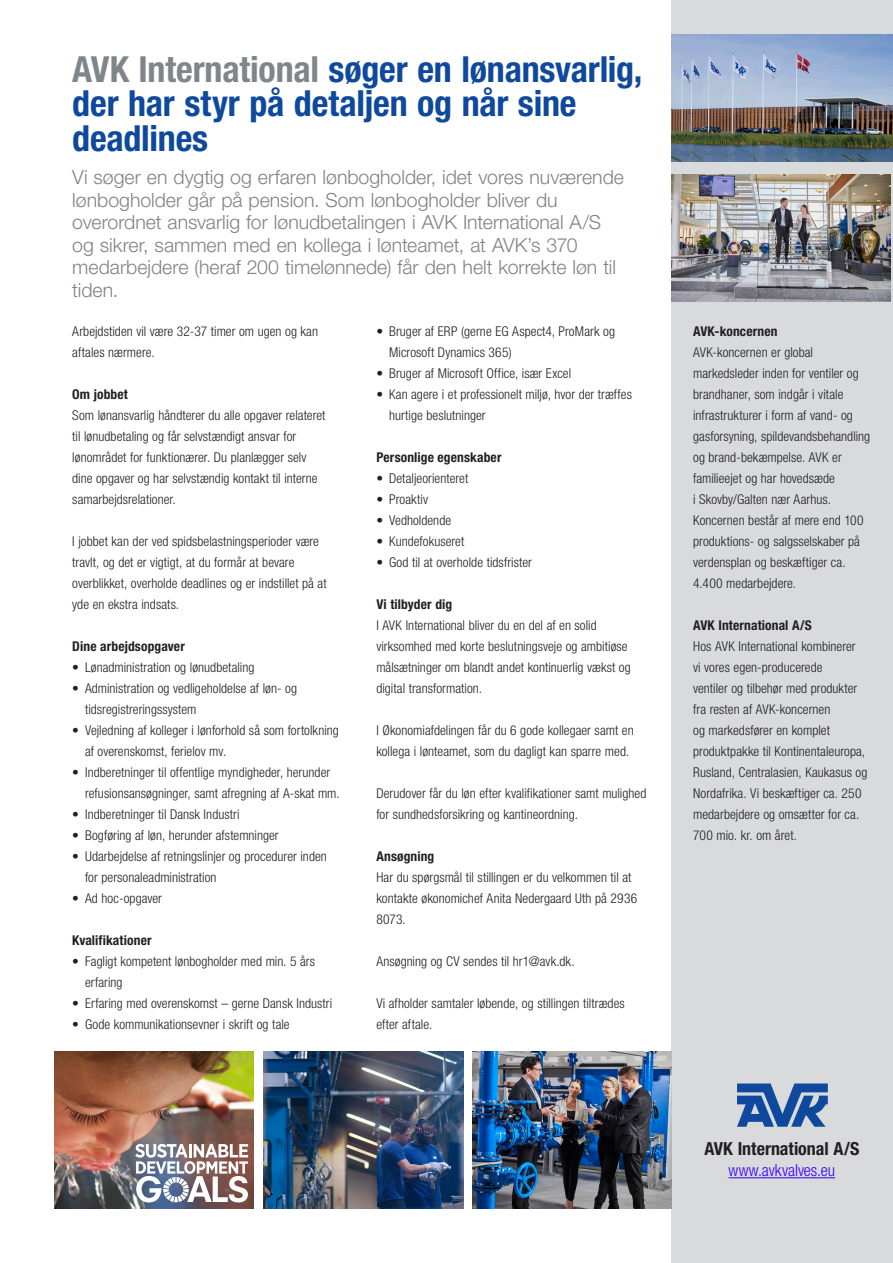
<style>
.page{position:relative;width:893px;height:1263px;background:#fff}
.page>*{position:absolute;margin:0;border:0;box-sizing:border-box;transform-origin:0 0}
.Advert_headline{font:700 condensed 36px/34.5px "Helvetica Neue LT Pro";letter-spacing:-.005em;color:#0f499d}
.INTRO_TEXT{font:300 19.5px/22.5px "Helvetica Neue LT Pro";color:#808285}
.brød_txt_fed{font:700 condensed 18px "Helvetica Neue LT Pro";color:#231f20}
.BODY_COPY{font:300 condensed 16.5px "Helvetica Neue LT Pro";color:#3700fe}
.BODY_COPY-2{font:300 condensed 13.5px/21px "Helvetica Neue LT Pro";letter-spacing:.005em;color:#231f20}
.SUB_HEADLINES{font:700 condensed 13.5px "Helvetica Neue LT Pro";letter-spacing:.01em;color:#231f20}
.BODY_COPY-3{font:700 condensed 13.5px "Helvetica Neue LT Pro";letter-spacing:.01em;color:#231f20}
.s1{color:#7f868a}
</style>
<div class="page">
<div style="left:672px;top:0;width:221px;height:1263px;background:#d8dadc"></div>
<svg style="left:737px;top:1083px;width:91px;height:44px"></svg>
<hr style="left:728px;top:1177px;width:107px;height:1px;background:#3700fe">
<img style="left:672px;top:34px;width:221px;height:128px">
<img style="left:672px;top:174px;width:219px;height:128px">
<img style="left:472px;top:1052px;width:200px;height:157px">
<img style="left:264px;top:1052px;width:199px;height:157px">
<img style="left:54px;top:1052px;width:200px;height:157px">
<svg style="left:135px;top:1144px;width:113px;height:58px"></svg>
<p class="Advert_headline" style="left:72px;top:51px;width:572px"><span class="s1">AVK International</span> søger en lønansvarlig, der har styr på detaljen og når sine deadlines</p>
<p class="INTRO_TEXT" style="left:72px;top:166px;width:553px">Vi søger en dygtig og erfaren lønbogholder, idet vores nuværende lønbogholder går på pension. Som lønbogholder bliver du overordnet ansvarlig for lønudbetalingen i AVK International A/S og sikrer, sammen med en kollega i lønteamet, at AVK’s 370 medarbejdere (heraf 200 timelønnede) får den helt korrekte løn til tiden.</p>
<p class="BODY_COPY-2" style="left:72px;top:321px;width:247px">Arbejdstiden vil være 32-37 timer om ugen og kan aftales nærmere.</p>
<p class="SUB_HEADLINES" style="left:72px;top:386px;width:57px">Om jobbet</p>
<p class="BODY_COPY-2" style="left:72px;top:405px;width:255px">Som lønansvarlig håndterer du alle opgaver relateret til lønudbetaling og får selvstændigt ansvar for lønområdet for funktionærer. Du planlægger selv dine opgaver og har selvstændig kontakt til interne samarbejdsrelationer.</p>
<p class="BODY_COPY-2" style="left:72px;top:531px;width:256px">I jobbet kan der ved spidsbelastningsperioder være travlt, og det er vigtigt, at du formår at bevare overblikket, overholde deadlines og er indstillet på at yde en ekstra indsats.</p>
<p class="SUB_HEADLINES" style="left:72px;top:638px;width:114px">Dine arbejdsopgaver</p>
<p class="BODY_COPY-2" style="left:72px;top:657px;width:184px">• Lønadministration og lønudbetaling</p>
<p class="BODY_COPY-2" style="left:85px;top:678px;width:214px;text-indent:-13px">• Administration og vedligeholdelse af løn- og tidsregistreringssystem</p>
<p class="BODY_COPY-2" style="left:85px;top:720px;width:255px;text-indent:-13px">• Vejledning af kolleger i lønforhold så som fortolkning af overenskomst, ferielov mv.</p>
<p class="BODY_COPY-2" style="left:85px;top:762px;width:256px;text-indent:-13px">• Indberetninger til offentlige myndigheder, herunder refusionsansøgninger, samt afregning af A-skat mm.</p>
<p class="BODY_COPY-2" style="left:72px;top:804px;width:169px">• Indberetninger til Dansk Industri</p>
<p class="BODY_COPY-2" style="left:72px;top:825px;width:208px">• Bogføring af løn, herunder afstemninger</p>
<p class="BODY_COPY-2" style="left:85px;top:846px;width:243px;text-indent:-13px">• Udarbejdelse af retningslinjer og procedurer inden for personaleadministration</p>
<p class="BODY_COPY-2" style="left:72px;top:888px;width:91px">• Ad hoc-opgaver</p>
<p class="SUB_HEADLINES" style="left:72px;top:932px;width:81px">Kvalifikationer</p>
<p class="BODY_COPY-2" style="left:85px;top:951px;width:232px;text-indent:-13px">• Fagligt kompetent lønbogholder med min. 5 års erfaring</p>
<p class="BODY_COPY-2" style="left:72px;top:993px;width:261px">• Erfaring med overenskomst – gerne Dansk Industri</p>
<p class="BODY_COPY-2" style="left:72px;top:1014px;width:219px">• Gode kommunikationsevner i skrift og tale</p>
<p class="BODY_COPY-2" style="left:389px;top:321px;width:227px;text-indent:-13px">• Bruger af ERP (gerne EG Aspect4, ProMark og<br>Microsoft Dynamics 365)</p>
<p class="BODY_COPY-2" style="left:376px;top:363px;width:196px">• Bruger af Microsoft Office, især Excel</p>
<p class="BODY_COPY-2" style="left:389px;top:384px;width:244px;text-indent:-13px">• Kan agere i et professionelt miljø, hvor der træffes hurtige beslutninger</p>
<p class="SUB_HEADLINES" style="left:376px;top:449px;width:127px">Personlige egenskaber</p>
<p class="BODY_COPY-2" style="left:376px;top:468px;width:94px">• Detaljeorienteret</p>
<p class="BODY_COPY-2" style="left:376px;top:489px;width:53px">• Proaktiv</p>
<p class="BODY_COPY-2" style="left:376px;top:510px;width:76px">• Vedholdende</p>
<p class="BODY_COPY-2" style="left:376px;top:531px;width:90px">• Kundefokuseret</p>
<p class="BODY_COPY-2" style="left:376px;top:552px;width:157px">• God til at overholde tidsfrister</p>
<p class="SUB_HEADLINES" style="left:376px;top:596px;width:77px">Vi tilbyder dig</p>
<p class="BODY_COPY-2" style="left:376px;top:615px;width:256px">I AVK International bliver du en del af en solid virksomhed med korte beslutningsveje og ambitiøse målsætninger om blandt andet kontinuerlig vækst og digital transformation.</p>
<p class="BODY_COPY-2" style="left:376px;top:720px;width:259px">I Økonomiafdelingen får du 6 gode kollegaer samt en kollega i lønteamet, som du dagligt kan sparre med.</p>
<p class="BODY_COPY-2" style="left:376px;top:783px;width:271px">Derudover får du løn efter kvalifikationer samt mulighed for sundhedsforsikring og kantineordning.</p>
<p class="SUB_HEADLINES" style="left:376px;top:848px;width:60px">Ansøgning</p>
<p class="BODY_COPY-2" style="left:376px;top:867px;width:262px">Har du spørgsmål til stillingen er du velkommen til at kontakte økonomichef Anita Nedergaard Uth på 2936<br>8073.</p>
<p class="BODY_COPY-2" style="left:376px;top:951px;width:200px">Ansøgning og CV sendes til hr1@avk.dk.</p>
<p class="BODY_COPY-2" style="left:376px;top:993px;width:250px">Vi afholder samtaler løbende, og stillingen tiltrædes efter aftale.</p>
<p class="BODY_COPY-3" style="left:693px;top:323px;width:86px">AVK-koncernen</p>
<p class="BODY_COPY-2" style="left:693px;top:342px;width:179px">AVK-koncernen er global markedsleder inden for ventiler og brandhaner, som indgår i vitale infrastrukturer i form af vand- og gasforsyning, spildevandsbehandling og brand-bekæmpelse. AVK er familieejet og har hovedsæde<br>i Skovby/Galten nær Aarhus.<br>Koncernen består af mere end 100 produktions- og salgsselskaber på verdensplan og beskæftiger ca.<br>4.400 medarbejdere.</p>
<p class="BODY_COPY-3" style="left:693px;top:617px;width:120px">AVK International A/S</p>
<p class="BODY_COPY-2" style="left:693px;top:636px;width:176px">Hos AVK International kombinerer<br>vi vores egen-producerede<br>ventiler og tilbehør med produkter fra resten af AVK-koncernen<br>og markedsfører en komplet produktpakke til Kontinentaleuropa,<br>Rusland, Centralasien, Kaukasus og<br>Nordafrika. Vi beskæftiger ca. 250 medarbejdere og omsætter for ca.<br>700 mio. kr. om året.</p>
<p class="brød_txt_fed" style="left:704px;top:1138px;width:156px">AVK International A/S</p>
<p class="BODY_COPY" style="left:728px;top:1161px;width:108px">www.avkvalves.eu</p>
</div>
